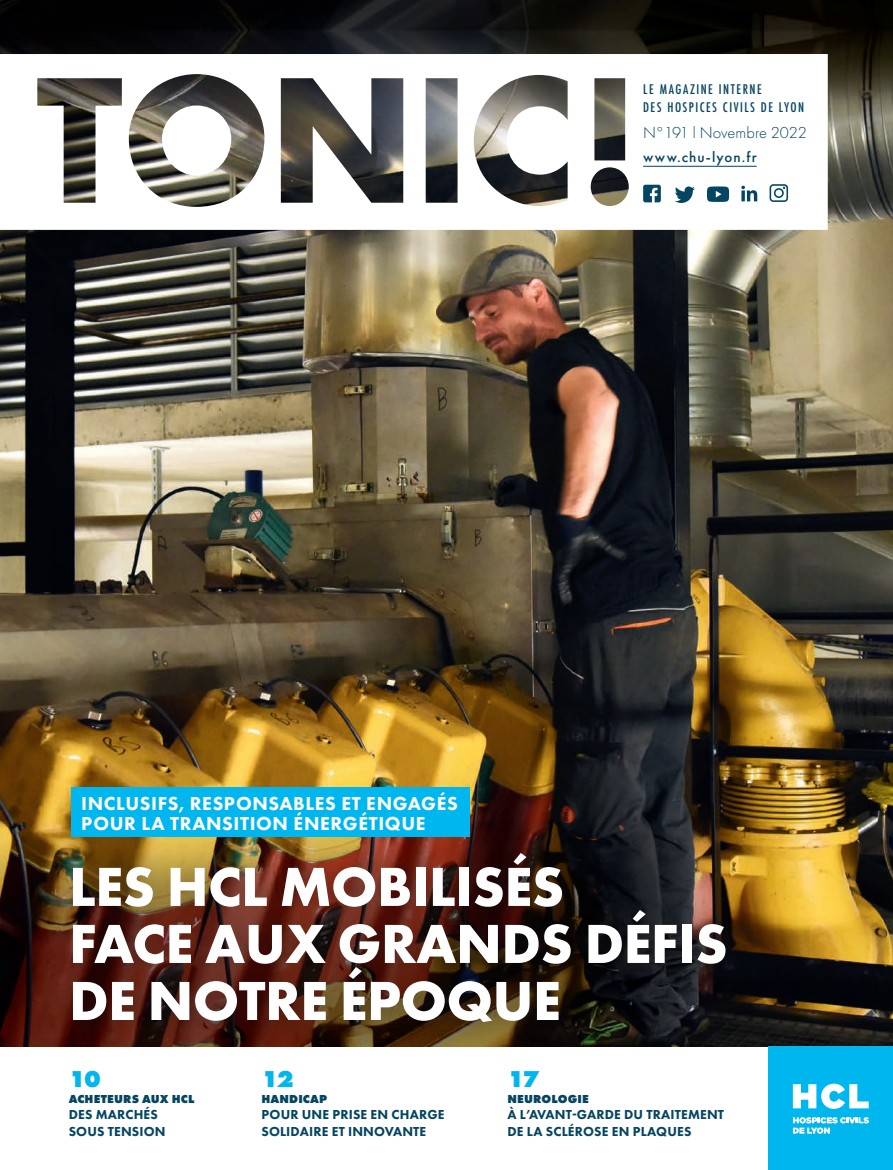
<style>
.page{position:relative;width:893px;height:1170px;background:#fff}
.page>*{position:absolute;margin:0;border:0;box-sizing:border-box;transform-origin:0 0}
.sommaire_-une{font:700 57px/57px "Futura PT";letter-spacing:-.01em;color:#fff}
.sommaire_-une-2{font:800 23.85px "Futura PT";color:#00b6ef}
.t1{font:800 19.5px/19.5px "Futura PT";letter-spacing:.03em;color:#fff}
.t2{font:300 16.5px "Futura PT";letter-spacing:-.005em;color:#044561}
.t3{font:500 15px "Futura PT";letter-spacing:.075em;color:#044561}
.t4{font:500 14.55px "Futura PT Cond";letter-spacing:.1em;color:#044561}
.sommaire_-une-3{font:800 13.5px/16.5px "Futura PT";letter-spacing:.01em;color:#044561}
.sommaire_-une-4{font:800 12px "Futura PT";letter-spacing:.01em;color:#044561}
</style>
<div class="page">
<img style="left:0;top:0;width:893px;height:1046px">
<div style="left:769px;top:1046px;width:124px;height:123px;background:#00b6ef"></div>
<svg style="left:793px;top:1083px;width:76px;height:25px"></svg>
<svg style="left:793px;top:1117px;width:76px;height:16px"></svg>
<svg style="left:0;top:54px;width:828px;height:176px"></svg>
<hr style="left:643px;top:166px;width:114px;height:1px;background:#044561">
<svg style="left:643px;top:185px;width:18px;height:17px"></svg>
<svg style="left:674px;top:186px;width:21px;height:19px"></svg>
<svg style="left:741px;top:186px;width:16px;height:15px"></svg>
<svg style="left:770px;top:184px;width:18px;height:18px"></svg>
<svg style="left:707px;top:186px;width:22px;height:16px"></svg>
<div style="left:72px;top:787px;width:398px;height:50px;background:#00b6ef"></div>
<div style="left:53px;top:835px;width:698px;height:212px;background:#231f20;opacity:.4"></div>
<p class="t4" style="left:643px;top:81px;width:120px">LE MAGAZINE INTERNE</p>
<p class="t4" style="left:643px;top:98px;width:162px">DES HOSPICES CIVILS DE LYON</p>
<p class="t2" style="left:643px;top:123px;width:165px">N°191 l Novembre 2022</p>
<p class="t3" style="left:643px;top:148px;width:115px">www.chu-lyon.fr</p>
<p class="t1" style="left:81px;top:793px;width:378px">INCLUSIFS, RESPONSABLES ET ENGAGÉS<br>POUR LA TRANSITION ÉNERGÉTIQUE</p>
<p class="sommaire_-une" style="left:69px;top:856px;width:660px">LES HCL MOBILISÉS<br>FACE AUX GRANDS DÉFIS<br>DE NOTRE ÉPOQUE</p>
<p class="sommaire_-une-2" style="left:69px;top:1064px;width:34px">10</p>
<p class="sommaire_-une-4" style="left:69px;top:1090px;width:127px">ACHETEURS AUX HCL</p>
<p class="sommaire_-une-3" style="left:69px;top:1105px;width:98px">DES MARCHÉS<br>SOUS TENSION</p>
<p class="sommaire_-une-2" style="left:261px;top:1064px;width:34px">12</p>
<p class="sommaire_-une-4" style="left:261px;top:1090px;width:67px">HANDICAP</p>
<p class="sommaire_-une-3" style="left:261px;top:1105px;width:185px">POUR UNE PRISE EN CHARGE<br>SOLIDAIRE ET INNOVANTE</p>
<p class="sommaire_-une-2" style="left:507px;top:1064px;width:33px">17</p>
<p class="sommaire_-une-4" style="left:507px;top:1090px;width:83px">NEUROLOGIE</p>
<p class="sommaire_-une-3" style="left:507px;top:1105px;width:218px">À L’AVANT-GARDE DU TRAITEMENT<br>DE LA SCLÉROSE EN PLAQUES</p>
</div>
